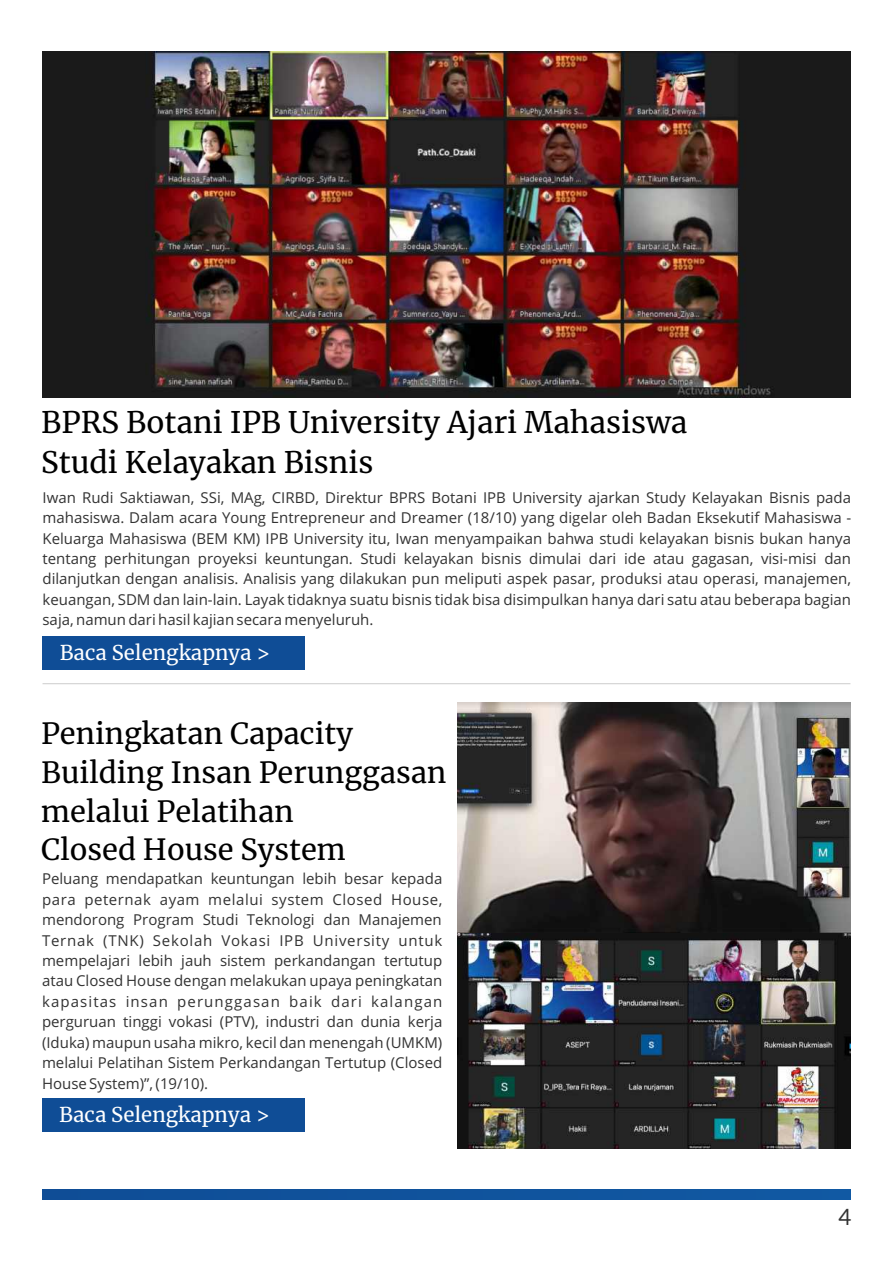
<style>
.page{position:relative;width:893px;height:1263px;background:#fff}
.page>*{position:absolute;margin:0;border:0;box-sizing:border-box;transform-origin:0 0}
.t1{font:29.7px/39.6px "Merriweather";color:#000}
.t2{font:29.1px/39px "Merriweather";color:#000}
.t3{font:22.5px "Lato";color:#333}
.t4{font:20.4px "Merriweather";color:#fff}
.t5{font:15px/20.4px "Open Sans";color:#333;text-align:justify}
</style>
<div class="page">
<div style="left:43px;top:1190px;width:807px;height:9px;background:#10539c"></div>
<div style="left:42px;top:1098px;width:262px;height:33px;background:#0f4d96"></div>
<hr style="left:43px;top:683px;width:807px;height:1px;background:#ccc">
<div style="left:43px;top:636px;width:262px;height:34px;background:#0f4d96"></div>
<img style="left:43px;top:51px;width:807px;height:346px">
<img style="left:457px;top:703px;width:393px;height:445px">
<h1 class="t1" style="left:41px;top:403px;width:648px">BPRS Botani IPB University Ajari Mahasiswa<br>Studi Kelayakan Bisnis</h1>
<p class="t5" style="left:43px;top:489px;width:810px">Iwan Rudi Saktiawan, SSi, MAg, CIRBD, Direktur BPRS Botani IPB University ajarkan Study Kelayakan Bisnis pada mahasiswa. Dalam acara Young Entrepreneur and Dreamer (18/10) yang digelar oleh Badan Eksekutif Mahasiswa - Keluarga Mahasiswa (BEM KM) IPB University itu, Iwan menyampaikan bahwa studi kelayakan bisnis bukan hanya tentang perhitungan proyeksi keuntungan. Studi kelayakan bisnis dimulai dari ide atau gagasan, visi-misi dan dilanjutkan dengan analisis. Analisis yang dilakukan pun meliputi aspek pasar, produksi atau operasi, manajemen, keuangan, SDM dan lain-lain. Layak tidaknya suatu bisnis tidak bisa disimpulkan hanya dari satu atau beberapa bagian saja, namun dari hasil kajian secara menyeluruh.</p>
<h3 class="t4" style="left:60px;top:640px;width:212px">Baca Selengkapnya &gt;</h3>
<h2 class="t2" style="left:41px;top:714px;width:407px">Peningkatan Capacity<br>Building Insan Perunggasan melalui Pelatihan<br>Closed House System</h2>
<p class="t5" style="left:42px;top:870px;width:402px">Peluang mendapatkan keuntungan lebih besar kepada para peternak ayam melalui system Closed House, mendorong Program Studi Teknologi dan Manajemen Ternak (TNK) Sekolah Vokasi IPB University untuk mempelajari lebih jauh sistem perkandangan tertutup atau Closed House dengan melakukan upaya peningkatan kapasitas insan perunggasan baik dari kalangan perguruan tinggi vokasi (PTV), industri dan dunia kerja (Iduka) maupun usaha mikro, kecil dan menengah (UMKM) melalui Pelatihan Sistem Perkandangan Tertutup (Closed House System)”, (19/10).</p>
<h3 class="t4" style="left:59px;top:1102px;width:212px">Baca Selengkapnya &gt;</h3>
<h3 class="t3" style="left:838px;top:1207px;width:15px">4</h3>
</div>
